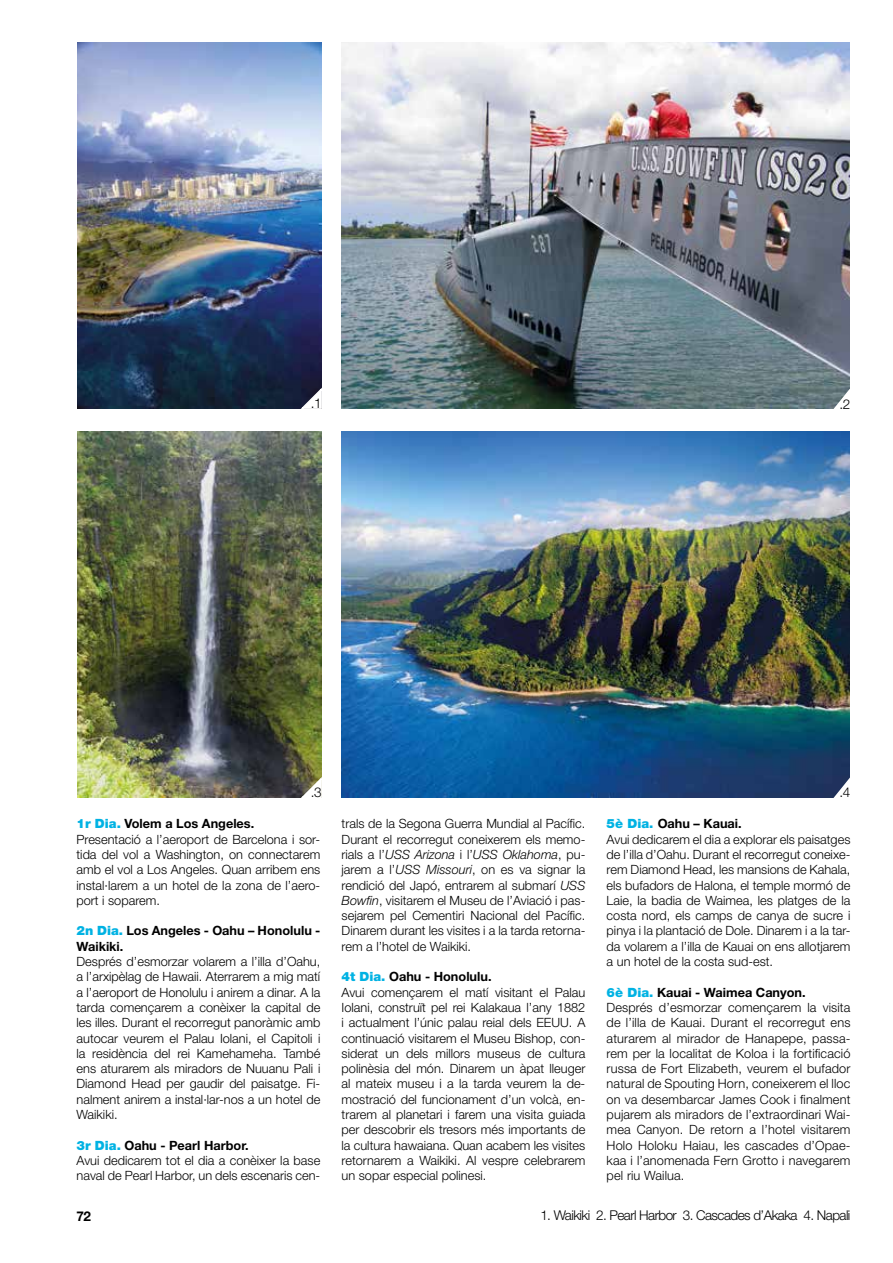
<style>
.page{position:relative;width:893px;height:1263px;background:#fff}
.page>*{position:absolute;margin:0;border:0;box-sizing:border-box;transform-origin:0 0}
.t1{font:300 13.5px "Helvetica Neue LT Std";letter-spacing:-.04em;color:#000}
.t2{font:700 13.5px "Helvetica Neue LT Std";color:#000}
.t3{font:300 12.75px/15.3px "Helvetica Neue LT Std";color:#000}
.t4{font:700 12.75px/15.3px "Helvetica Neue LT Std";color:#000}
.s1{font-weight:900;color:#00b2e3}
.s2{font-weight:700}
.s3{font-style:italic}
</style>
<div class="page">
<img style="left:77px;top:43px;width:244px;height:365px">
<img style="left:77px;top:432px;width:244px;height:365px">
<img style="left:342px;top:431px;width:508px;height:366px">
<img style="left:342px;top:43px;width:508px;height:365px">
<svg style="left:300px;top:386px;width:22px;height:23px"></svg>
<svg style="left:300px;top:775px;width:22px;height:23px"></svg>
<svg style="left:833px;top:775px;width:17px;height:23px"></svg>
<svg style="left:833px;top:386px;width:17px;height:23px"></svg>
<p class="t1" style="left:311px;top:395px;width:12px">.1</p>
<p class="t1" style="left:840px;top:395px;width:12px">.2</p>
<p class="t1" style="left:311px;top:784px;width:12px">.3</p>
<p class="t1" style="left:840px;top:784px;width:12px">.4</p>
<p class="t3" style="left:77px;top:816px;width:245px"><span class="s1">1r Dia.</span> <span class="s2">Volem a Los Angeles.<br></span>Presentació a l’aeroport de Barcelona i sor&shy;tida del vol a Washington, on connectarem amb el vol a Los Angeles. Quan arribem ens instal·larem a un hotel de la zona de l’aero&shy;port i soparem.</p>
<p class="t4" style="left:77px;top:923px;width:245px"><span class="s1">2n Dia.</span> Los Angeles - Oahu – Honolulu -<br>Waikiki.</p>
<p class="t3" style="left:77px;top:953px;width:245px;text-align:justify">Després d’esmorzar volarem a l’illa d’Oahu, a l’arxipèlag de Hawaii. Aterrarem a mig matí a l’aeroport de Honolulu i anirem a dinar. A la tarda començarem a conèixer la capital de les illes. Durant el recorregut panoràmic amb autocar veurem el Palau Iolani, el Capitoli i la residència del rei Kamehameha. També ens aturarem als miradors de Nuuanu Pali i Diamond Head per gaudir del paisatge. Fi&shy;nalment anirem a instal·lar-nos a un hotel de Waikiki.</p>
<p class="t3" style="left:77px;top:1137px;width:245px"><span class="s1">3r Dia.</span> <span class="s2">Oahu - Pearl Harbor.<br></span>Avui dedicarem tot el dia a conèixer la base naval de Pearl Harbor, un dels escenaris cen-</p>
<p class="t2" style="left:77px;top:1207px;width:16px">72</p>
<p class="t3" style="left:607px;top:816px;width:245px"><span class="s1">5è Dia.</span> <span class="s2">Oahu – Kauai.<br></span>Avui dedicarem el dia a explorar els paisatges de l’illa d’Oahu. Durant el recorregut coneixe&shy;rem Diamond Head, les mansions de Kahala, els bufadors de Halona, el temple mormó de Laie, la badia de Waimea, les platges de la costa nord, els camps de canya de sucre i pinya i la plantació de Dole. Dinarem i a la tar&shy;da volarem a l’illa de Kauai on ens allotjarem a un hotel de la costa sud-est.</p>
<p class="t3" style="left:607px;top:984px;width:245px"><span class="s1">6è Dia.</span> <span class="s2">Kauai - Waimea Canyon.<br></span>Després d’esmorzar començarem la visita de l’illa de Kauai. Durant el recorregut ens aturarem al mirador de Hanapepe, passa&shy;rem per la localitat de Koloa i la fortificació russa de Fort Elizabeth, veurem el bufador natural de Spouting Horn, coneixerem el lloc on va desembarcar James Cook i finalment pujarem als miradors de l’extraordinari Wai&shy;mea Canyon. De retorn a l’hotel visitarem Holo Holoku Haiau, les cascades d’Opae&shy;kaa i l’anomenada Fern Grotto i navegarem pel riu Wailua.</p>
<p class="t1" style="left:540px;top:1207px;width:312px">1. Waikiki 2. Pearl Harbor 3. Cascades d’Akaka 4. Napali</p>
<p class="t3" style="left:342px;top:816px;width:245px;text-align:justify">trals de la Segona Guerra Mundial al Pacífic.<br>Durant el recorregut coneixerem els memo&shy;rials a l’<span class="s3">USS Arizona</span> i l’<span class="s3">USS Oklahoma</span>, pu&shy;jarem a l’<span class="s3">USS Missouri</span>, on es va signar la rendició del Japó, entrarem al submarí <span class="s3">USS Bowfin</span>, visitarem el Museu de l’Aviació i pas&shy;sejarem pel Cementiri Nacional del Pacífic.<br>Dinarem durant les visites i a la tarda retorna&shy;rem a l’hotel de Waikiki.</p>
<p class="t3" style="left:342px;top:969px;width:245px"><span class="s1">4t Dia.</span> <span class="s2">Oahu - Honolulu.<br></span>Avui començarem el matí visitant el Palau Iolani, construït pel rei Kalakaua l’any 1882 i actualment l’únic palau reial dels EEUU. A continuació visitarem el Museu Bishop, con&shy;siderat un dels millors museus de cultura polinèsia del món. Dinarem un àpat lleuger al mateix museu i a la tarda veurem la de&shy;mostració del funcionament d’un volcà, en&shy;trarem al planetari i farem una visita guiada per descobrir els tresors més importants de la cultura hawaiana. Quan acabem les visites retornarem a Waikiki. Al vespre celebrarem un sopar especial polinesi.</p>
</div>
